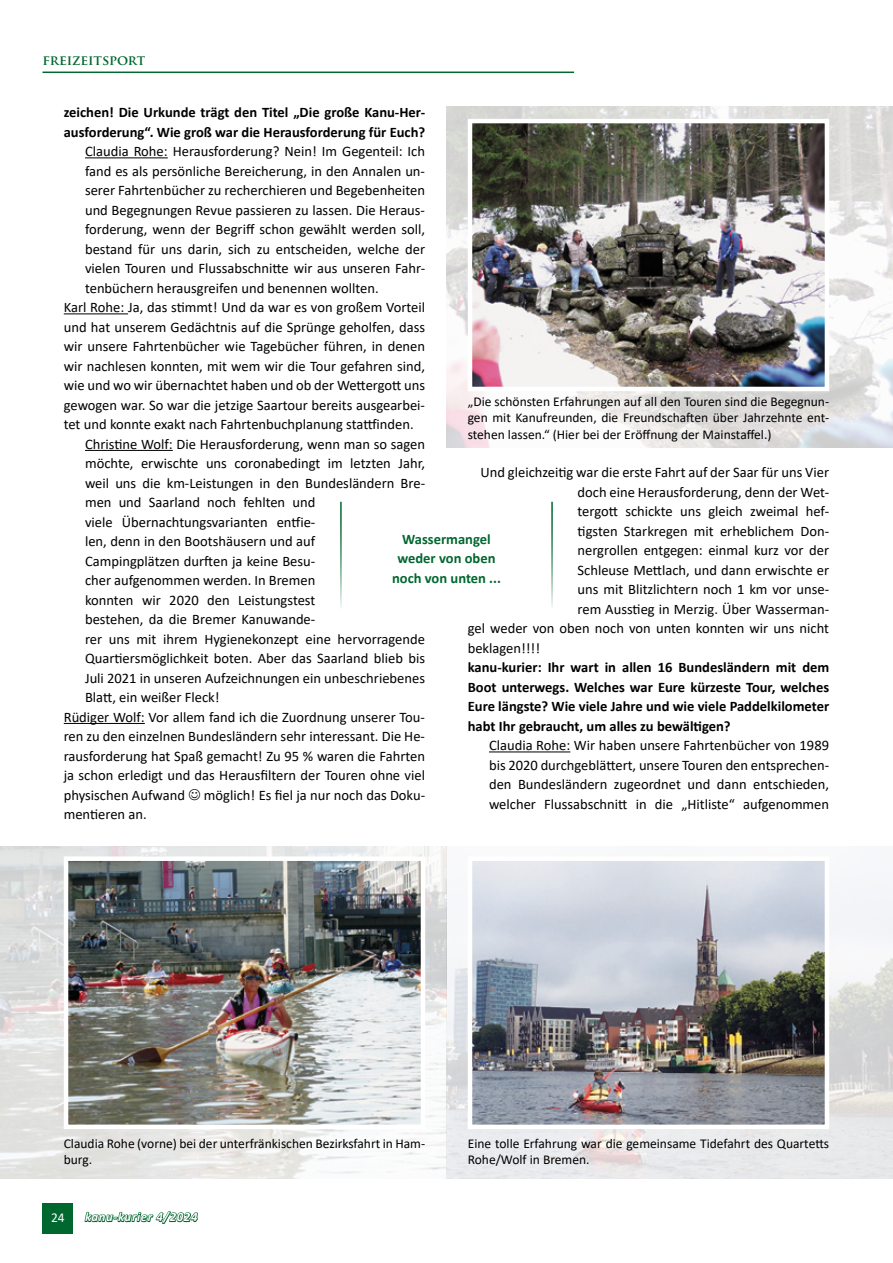
<style>
.page{position:relative;width:893px;height:1263px;background:#fff}
.page>*{position:absolute;margin:0;border:0;box-sizing:border-box;transform-origin:0 0}
.t1{font:14.55px/19.5px "Calibri";color:#000;text-align:justify}
.t2{font:700 14.55px/19.5px "Calibri";color:#000}
.t3{font:700 14.55px/19.5px "Calibri";color:#00672f;text-align:center}
.t4{font:13.5px/16.5px "Calibri";color:#000}
.t5{font:700 13.5px "Trajan Pro";letter-spacing:-.01em;color:#00672f}
.t6{font:13.5px "Calibri";color:#fff}
.t7{font:italic 700 12.75px "Calibri";letter-spacing:.05em;color:#fff}
</style>
<div class="page">
<div style="left:43px;top:1203px;width:30px;height:31px;background:#00672f"></div>
<svg style="left:84px;top:1211px;width:114px;height:13px"></svg>
<hr style="left:43px;top:72px;width:531px;height:1px;background:#00672f">
<img style="left:447px;top:106px;width:446px;height:342px">
<img style="left:0;top:847px;width:893px;height:332px">
<hr style="left:85px;top:157px;width:83px;height:1px;background:#000">
<hr style="left:64px;top:313px;width:64px;height:1px;background:#000">
<hr style="left:85px;top:450px;width:88px;height:1px;background:#000">
<hr style="left:64px;top:723px;width:81px;height:1px;background:#000">
<hr style="left:489px;top:751px;width:81px;height:1px;background:#000">
<hr style="left:551px;top:502px;width:2px;height:108px;background:#00672f">
<hr style="left:340px;top:502px;width:2px;height:108px;background:#00672f">
<img style="left:473px;top:124px;width:351px;height:262px">
<div style="left:468px;top:119px;width:361px;height:272px;border:4px solid #fff"></div>
<img style="left:473px;top:861px;width:351px;height:263px">
<div style="left:468px;top:856px;width:361px;height:273px;border:4px solid #fff"></div>
<img style="left:69px;top:861px;width:351px;height:263px">
<div style="left:64px;top:856px;width:361px;height:273px;border:4px solid #fff"></div>
<p class="t5" style="left:43px;top:52px;width:104px">FREIZEITSPORT</p>
<p class="t2" style="left:64px;top:102px;width:363px">zeichen! Die Urkunde trägt den Titel „Die große Kanu-Her&shy;ausforderung“. Wie groß war die Herausforderung für Euch?</p>
<p class="t1" style="left:85px;top:141px;width:342px">Claudia Rohe: Herausforderung? Nein! Im Gegenteil: Ich</p>
<p class="t1" style="left:85px;top:161px;width:341px">fand es als persönliche Bereicherung, in den Annalen un-</p>
<p class="t1" style="left:85px;top:180px;width:342px">serer Fahrtenbücher zu recherchieren und Begebenheiten</p>
<p class="t1" style="left:85px;top:200px;width:342px">und Begegnungen Revue passieren zu lassen. Die Heraus-</p>
<p class="t1" style="left:85px;top:219px;width:342px">forderung, wenn der Begriff schon gewählt werden soll,</p>
<p class="t1" style="left:85px;top:239px;width:342px">bestand für uns darin, sich zu entscheiden, welche der</p>
<p class="t1" style="left:85px;top:258px;width:342px">vielen Touren und Flussabschnitte wir aus unseren Fahr-</p>
<p class="t1" style="left:85px;top:278px;width:295px">tenbüchern herausgreifen und benennen wollten.</p>
<p class="t1" style="left:64px;top:297px;width:363px">Karl Rohe: Ja, das stimmt! Und da war es von großem Vorteil</p>
<p class="t1" style="left:64px;top:317px;width:363px">und hat unserem Gedächtnis auf die Sprünge geholfen, dass</p>
<p class="t1" style="left:64px;top:336px;width:363px">wir unsere Fahrtenbücher wie Tagebücher führen, in denen</p>
<p class="t1" style="left:64px;top:356px;width:363px">wir nachlesen konnten, mit wem wir die Tour gefahren sind,</p>
<p class="t1" style="left:64px;top:375px;width:363px">wie und wo wir übernachtet haben und ob der Wettergott uns</p>
<p class="t1" style="left:64px;top:395px;width:363px">gewogen war. So war die jetzige Saartour bereits ausgearbei-</p>
<p class="t1" style="left:64px;top:414px;width:351px">tet und konnte exakt nach Fahrtenbuchplanung stattfinden.</p>
<p class="t1" style="left:85px;top:434px;width:342px">Christine Wolf: Die Herausforderung, wenn man so sagen</p>
<p class="t1" style="left:85px;top:453px;width:342px">möchte, erwischte uns coronabedingt im letzten Jahr,</p>
<p class="t1" style="left:85px;top:473px;width:342px">weil uns die km-Leistungen in den Bundesländern Bre-</p>
<p class="t1" style="left:85px;top:492px;width:232px">men und Saarland noch fehlten und</p>
<p class="t1" style="left:85px;top:512px;width:232px">viele Übernachtungsvarianten entfie-</p>
<p class="t1" style="left:85px;top:531px;width:232px">len, denn in den Bootshäusern und auf</p>
<p class="t1" style="left:85px;top:551px;width:232px">Campingplätzen durften ja keine Besu-</p>
<p class="t1" style="left:85px;top:570px;width:232px">cher aufgenommen werden. In Bremen</p>
<p class="t1" style="left:85px;top:590px;width:232px">konnten wir 2020 den Leistungstest</p>
<p class="t1" style="left:85px;top:609px;width:232px">bestehen, da die Bremer Kanuwande-</p>
<p class="t1" style="left:85px;top:629px;width:342px">rer uns mit ihrem Hygienekonzept eine hervorragende</p>
<p class="t1" style="left:85px;top:648px;width:342px">Quartiersmöglichkeit boten. Aber das Saarland blieb bis</p>
<p class="t1" style="left:85px;top:668px;width:341px">Juli 2021 in unseren Aufzeichnungen ein unbeschriebenes</p>
<p class="t1" style="left:85px;top:687px;width:136px">Blatt, ein weißer Fleck!</p>
<p class="t1" style="left:64px;top:707px;width:363px">Rüdiger Wolf: Vor allem fand ich die Zuordnung unserer Tou-</p>
<p class="t1" style="left:64px;top:726px;width:363px">ren zu den einzelnen Bundesländern sehr interessant. Die He-</p>
<p class="t1" style="left:64px;top:746px;width:363px">rausforderung hat Spaß gemacht! Zu 95 % waren die Fahrten</p>
<p class="t1" style="left:64px;top:765px;width:363px">ja schon erledigt und das Herausfiltern der Touren ohne viel</p>
<p class="t1" style="left:64px;top:785px;width:123px">physischen Aufwand</p>
<p class="t1" style="left:204px;top:785px;width:223px">möglich! Es fiel ja nur noch das Doku-</p>
<p class="t1" style="left:64px;top:804px;width:85px">mentieren an.</p>
<p class="t4" style="left:468px;top:392px;width:363px;text-align:justify">„Die schönsten Erfahrungen auf all den Touren sind die Begegnun&shy;gen mit Kanufreunden, die Freundschaften über Jahrzehnte ent&shy;stehen lassen.“ (Hier bei der Eröffnung der Mainstaffel.)</p>
<p class="t1" style="left:480px;top:462px;width:350px">Und gleichzeitig war die erste Fahrt auf der Saar für uns Vier</p>
<p class="t1" style="left:578px;top:482px;width:253px">doch eine Herausforderung, denn der Wet-</p>
<p class="t1" style="left:578px;top:501px;width:253px">tergott schickte uns gleich zweimal hef-</p>
<p class="t1" style="left:578px;top:521px;width:253px">tigsten Starkregen mit erheblichem Don-</p>
<p class="t1" style="left:578px;top:540px;width:253px">nergrollen entgegen: einmal kurz vor der</p>
<p class="t1" style="left:578px;top:560px;width:253px">Schleuse Mettlach, und dann erwischte er</p>
<p class="t1" style="left:578px;top:579px;width:253px">uns mit Blitzlichtern noch 1 km vor unse-</p>
<p class="t1" style="left:578px;top:599px;width:253px">rem Ausstieg in Merzig. Über Wasserman-</p>
<p class="t1" style="left:468px;top:618px;width:363px">gel weder von oben noch von unten konnten wir uns nicht</p>
<p class="t1" style="left:468px;top:638px;width:74px">beklagen!!!!</p>
<p class="t2" style="left:468px;top:657px;width:363px;text-align:justify">kanu-kurier: Ihr wart in allen 16 Bundesländern mit dem Boot unterwegs. Welches war Eure kürzeste Tour, welches Eure längste? Wie viele Jahre und wie viele Paddelkilometer habt Ihr gebraucht, um alles zu bewältigen?</p>
<p class="t1" style="left:489px;top:735px;width:342px">Claudia Rohe: Wir haben unsere Fahrtenbücher von 1989 bis 2020 durchgeblättert, unsere Touren den entsprechen&shy;den Bundesländern zugeordnet und dann entschieden, welcher Flussabschnitt in die „Hitliste“ aufgenommen</p>
<p class="t3" style="left:392px;top:529px;width:110px">Wassermangel weder von oben noch von unten ...</p>
<p class="t4" style="left:64px;top:1134px;width:363px">Claudia Rohe (vorne) bei der unterfränkischen Bezirksfahrt in Ham&shy;burg.</p>
<p class="t4" style="left:468px;top:1134px;width:363px">Eine tolle Erfahrung war die gemeinsame Tidefahrt des Quartetts<br>Rohe/Wolf in Bremen.</p>
<p class="t6" style="left:51px;top:1208px;width:15px">24</p>
<p class="t7" style="left:85px;top:1208px;width:114px">kanu-kurier 4/2024</p>
</div>
